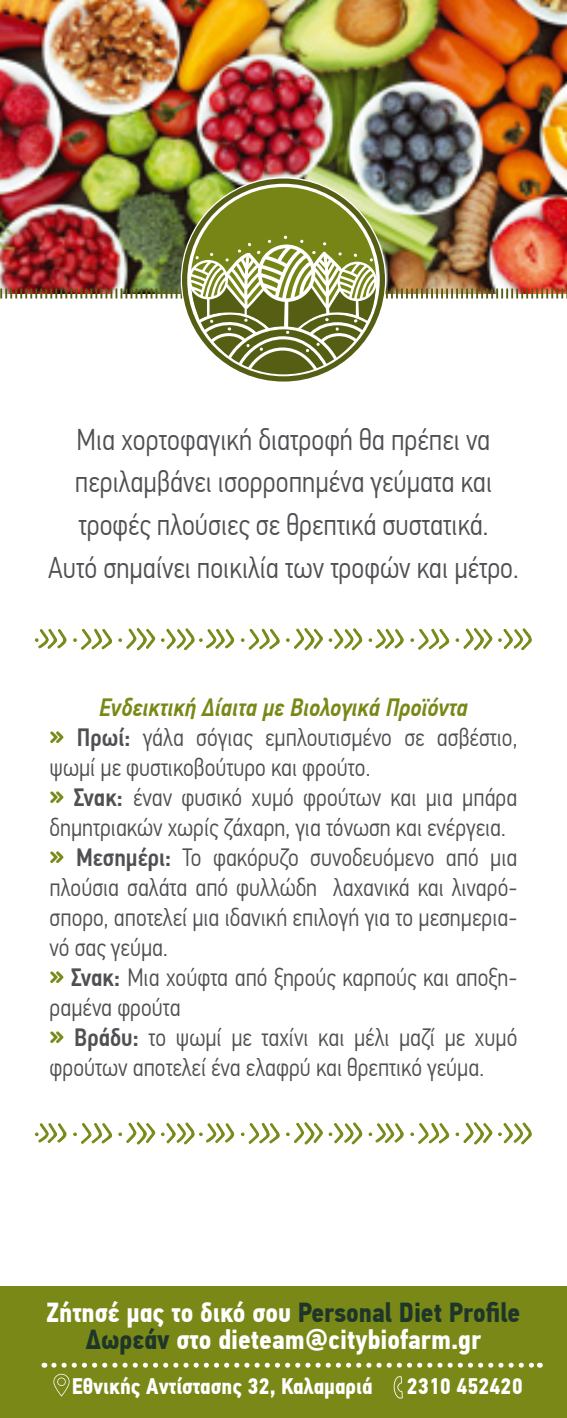
<style>
.page{position:relative;width:567px;height:1418px;background:#fff}
.page>*{position:absolute;margin:0;border:0;box-sizing:border-box;transform-origin:0 0}
.t1{font:300 30px/42.5px "PF Din Text Cond Pro";color:#504f53;text-align:center}
.t2{font:700 27.5px/27.5px "PF Din Text Cond Pro";color:#fff;text-align:center}
.t3{font:300 25px/30px "PF Din Text Cond Pro";color:#504f53}
.t4{font:700 22.5px "PF Din Text Cond Pro";color:#fff}
.s1{font-weight:500;font-style:italic;color:#798817}
.s2{font-family:"Aka Acid Odin";font-weight:700;color:#798817}
.s3{font-weight:500}
.s4{color:#1e3629}
</style>
<div class="page">
<div style="left:0;top:1286px;width:567px;height:131px;background:#798817"></div>
<svg style="left:394px;top:1376px;width:9px;height:22px"></svg>
<svg style="left:53px;top:1373px;width:17px;height:23px"></svg>
<svg style="left:54px;top:1362px;width:486px;height:5px"></svg>
<img style="left:0;top:0;width:567px;height:187px">
<img style="left:182px;top:178px;width:203px;height:203px">
<img style="left:0;top:187px;width:567px;height:187px">
<svg style="left:35px;top:629px;width:31px;height:20px"></svg>
<svg style="left:73px;top:628px;width:161px;height:23px"></svg>
<svg style="left:240px;top:628px;width:40px;height:22px"></svg>
<svg style="left:286px;top:628px;width:76px;height:22px"></svg>
<svg style="left:368px;top:629px;width:35px;height:20px"></svg>
<svg style="left:410px;top:628px;width:122px;height:23px"></svg>
<svg style="left:35px;top:1123px;width:31px;height:20px"></svg>
<svg style="left:73px;top:1122px;width:161px;height:23px"></svg>
<svg style="left:240px;top:1123px;width:40px;height:21px"></svg>
<svg style="left:286px;top:1122px;width:76px;height:22px"></svg>
<svg style="left:368px;top:1123px;width:35px;height:20px"></svg>
<svg style="left:410px;top:1122px;width:122px;height:23px"></svg>
<p class="t1" style="left:48px;top:418px;width:472px">Μια χορτοφαγική διατροφή θα πρέπει να περιλαμβάνει ισορροπημένα γεύματα και τροφές πλούσιες σε θρεπτικά συστατικά.<br>Αυτό σημαίνει ποικιλία των τροφών και μέτρο.</p>
<p class="t3" style="left:50px;top:692px;width:469px;text-indent:50px"><span class="s1">Ενδεικτική Δίαιτα με Βιολογικά Προϊόντα<br></span><span class="s2">»</span> <span class="s3">Πρωί:</span> γάλα σόγιας εμπλουτισμένο σε ασβέστιο, ψωμί με φυστικοβούτυρο και φρούτο.<br><span class="s2">»</span> <span class="s3">Σνακ:</span> έναν φυσικό χυμό φρούτων και μια μπάρα δημητριακών χωρίς ζάχαρη, για τόνωση και ενέργεια. <span class="s2">»</span> <span class="s3">Μεσημέρι:</span> Το φακόρυζο συνοδευόμενο από μια πλούσια σαλάτα από φυλλώδη λαχανικά και λιναρό&shy;σπορο, αποτελεί μια ιδανική επιλογή για το μεσημερια&shy;νό σας γεύμα.<br><span class="s2">»</span> <span class="s3">Σνακ:</span> Μια χούφτα από ξηρούς καρπούς και αποξη&shy;ραμένα φρούτα<br><span class="s2">»</span> <span class="s3">Βράδυ:</span> το ψωμί με ταχίνι και μέλι μαζί με χυμό φρούτων αποτελεί ένα ελαφρύ και θρεπτικό γεύμα.</p>
<p class="t2" style="left:47px;top:1298px;width:475px">Ζήτησέ μας το δικό σου <span class="s4">Personal Diet Profile<br>Δωρεάν</span> στο dieteam@citybiofarm.gr</p>
<p class="t4" style="left:72px;top:1372px;width:452px">Εθνικής Αντίστασης 32, Καλαμαριά 2310 452420</p>
</div>
